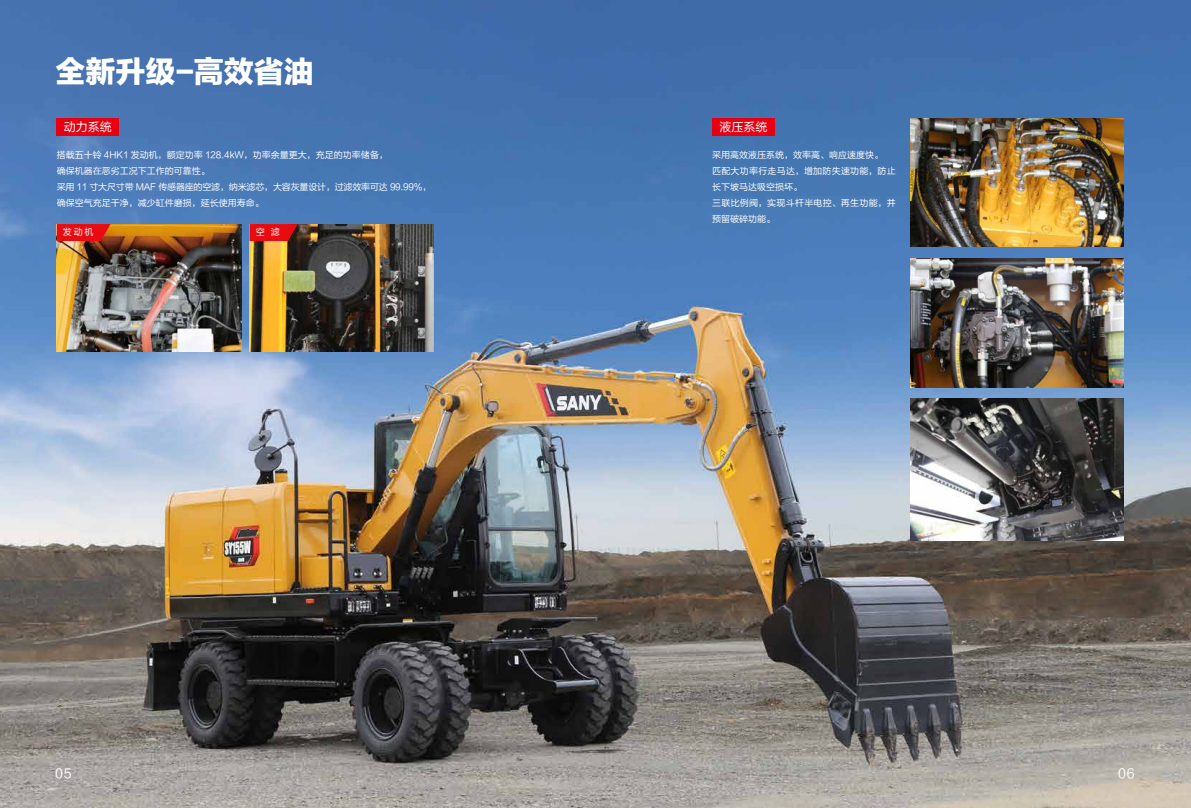
<style>
.page{position:relative;width:1191px;height:808px;background:#fff}
.page>*{position:absolute;margin:0;border:0;box-sizing:border-box;transform-origin:0 0}
.t1{font:30px "FZLTTHK GBK1 0";color:#fff}
.t2{font:13px "FZLTHK GBK1 0";color:#fff}
.t3{font:12px "FZLTHK GBK1 0";color:#fff}
.t4{font:9px/16px "FZLTHK GBK1 0";color:#fff}
.t5{font:9px/16px "FZLTHK GBK1 0";letter-spacing:.025em;color:#fff}
</style>
<div class="page">
<img style="left:0;top:0;width:1191px;height:808px">
<div style="left:57px;top:119px;width:62px;height:17px;background:#e60012"></div>
<div style="left:712px;top:119px;width:62px;height:17px;background:#e60012"></div>
<img style="left:910px;top:119px;width:213px;height:127px">
<img style="left:57px;top:224px;width:184px;height:128px">
<img style="left:249px;top:224px;width:185px;height:128px">
<svg style="left:249px;top:224px;width:49px;height:17px"></svg>
<svg style="left:57px;top:224px;width:54px;height:17px"></svg>
<img style="left:910px;top:258px;width:213px;height:130px">
<img style="left:910px;top:398px;width:213px;height:142px">
<h1 class="t1" style="left:56px;top:55px;width:260px">全新升级-高效省油</h1>
<h3 class="t3" style="left:64px;top:121px;width:49px">动力系统</h3>
<p class="t4" style="left:57px;top:147px;width:376px">搭载五十铃 4HK1 发动机，额定功率 128.4kW，功率余量更大，充足的功率储备，<br>确保机器在恶劣工况下工作的可靠性。<br>采用 11 寸大尺寸带 MAF 传感器座的空滤，纳米滤芯，大容灰量设计，过滤效率可达 99.99%，确保空气充足干净，减少缸件磨损，延长使用寿命。</p>
<p class="t4" style="left:63px;top:224px;width:32px">发动机</p>
<p class="t4" style="left:256px;top:224px;width:26px">空 滤</p>
<h3 class="t3" style="left:719px;top:121px;width:49px">液压系统</h3>
<p class="t5" style="left:712px;top:147px;width:185px">采用高效液压系统，效率高、响应速度快。<br>匹配大功率行走马达，增加防失速功能，防止长下坡马达吸空损坏。<br>三联比例阀，实现斗杆半电控、再生功能，并预留破碎功能。</p>
<h2 class="t2" style="left:55px;top:766px;width:18px">05</h2>
<h2 class="t2" style="left:1118px;top:766px;width:18px">06</h2>
</div>
